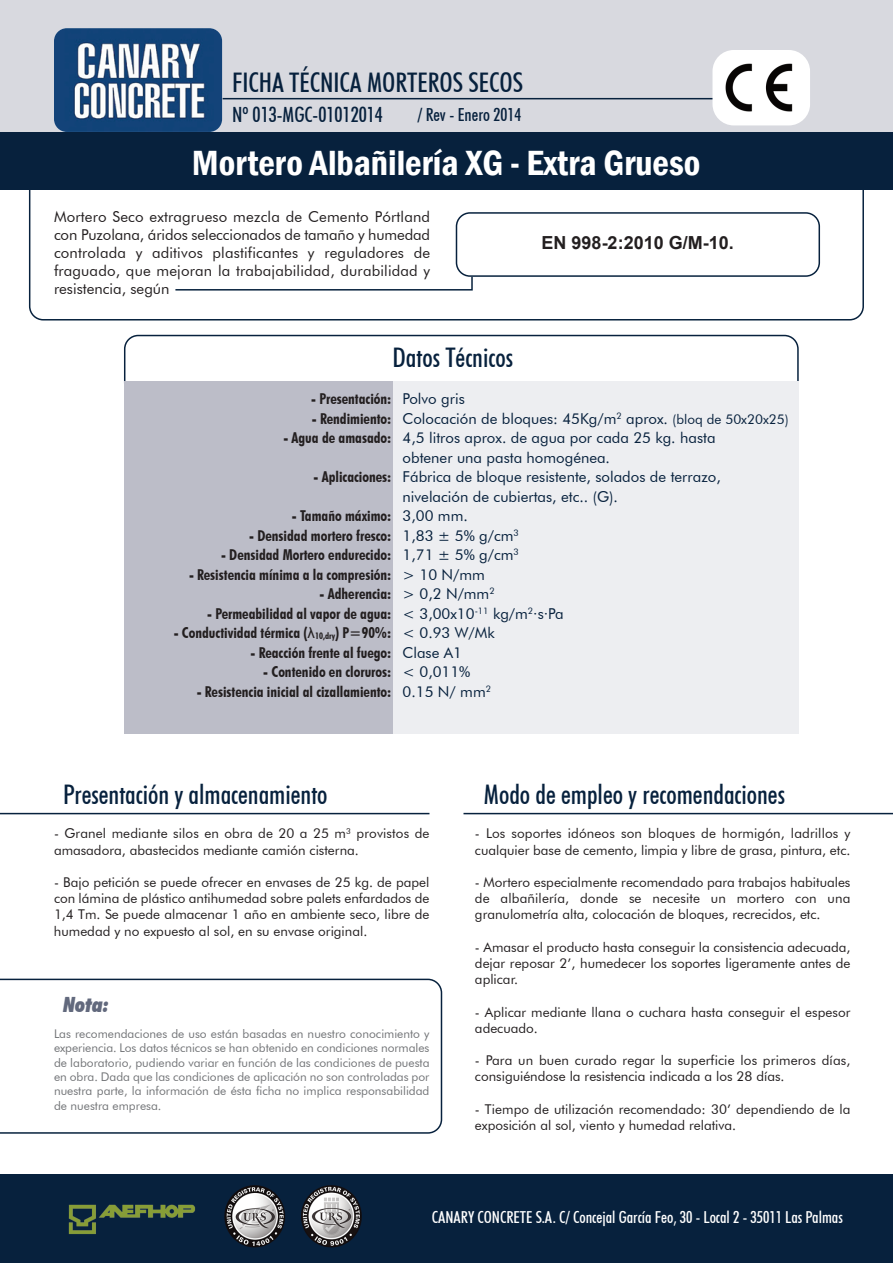
<style>
.page{position:relative;width:893px;height:1263px;background:#fff}
.page>*{position:absolute;margin:0;border:0;box-sizing:border-box;transform-origin:0 0}
.t1{font:600 condensed 36px "Franklin Gothic";color:#fff}
.t2{font:500 condensed 27px "Futura BT";color:#07213d}
.t3{font:500 condensed 21px "Futura BT";color:#07213d}
.t4{font:italic 900 condensed 21px "Futura BT";color:#62697d}
.t5{font:700 18px "Arial";color:#231f20}
.t6{font:500 condensed 18px "Futura BT";color:#07213d}
.t7{font:500 condensed 16.5px "Futura BT";color:#fff}
.t8{font:700 condensed 15px "Futura BT";color:#231f20}
.t9{font:15px/19.5px "Futura BT";color:#07213d}
.t10{font:15px/18px "Futura BT";letter-spacing:.01em;color:#231f20;text-align:justify}
.t11{font:13.5px/16.2px "Futura BT";color:#231f20}
.t12{font:12px/14.4px "Futura BT";color:#727477;text-align:justify}
.s1{font-family:"Arial";font-weight:400;font-stretch:normal}
.s2{font-size:9px}
.s3{font-size:13.5px}
</style>
<div class="page">
<svg style="left:124px;top:335px;width:675px;height:46px"></svg>
<div style="left:124px;top:381px;width:273px;height:352px;background:#bcbdc8"></div>
<div style="left:393px;top:381px;width:406px;height:352px;background:#edeef1"></div>
<svg style="left:0;top:979px;width:442px;height:155px"></svg>
<svg style="left:29px;top:190px;width:835px;height:130px"></svg>
<div style="left:0;top:130px;width:892px;height:60px;background:#07213d"></div>
<div style="left:0;top:0;width:893px;height:132px;background:#d8d9df"></div>
<img style="left:54px;top:28px;width:168px;height:104px;border-radius:13px">
<hr style="left:223px;top:98px;width:563px;height:1px;background:#07213d">
<div style="left:712px;top:50px;width:98px;height:75px;background:#fff;border-radius:21px"></div>
<img style="left:725px;top:63px;width:68px;height:49px">
<hr style="left:0;top:813px;width:429px;height:1px;background:#07213d">
<hr style="left:463px;top:813px;width:430px;height:1px;background:#07213d">
<svg style="left:174px;top:212px;width:646px;height:79px"></svg>
<div style="left:0;top:1174px;width:893px;height:89px;background:#07213d"></div>
<img style="left:68px;top:1185px;width:294px;height:63px">
<h2 class="t2" style="left:232px;top:66px;width:292px">FICHA TÉCNICA MORTEROS SECOS</h2>
<h3 class="t3" style="left:232px;top:102px;width:152px">Nº 013-MGC-01012014</h3>
<h3 class="t6" style="left:417px;top:104px;width:105px">/ Rev - Enero 2014</h3>
<h1 class="t1" style="left:192px;top:142px;width:510px">Mortero Albañilería XG - Extra Grueso</h1>
<p class="t10" style="left:54px;top:207px;width:378px">Mortero Seco extragrueso mezcla de Cemento Pórtland con Puzolana, áridos seleccionados de tamaño y humedad controlada y aditivos plastificantes y reguladores de fraguado, que mejoran la trabajabilidad, durabilidad y resistencia, según</p>
<h2 class="t2" style="left:393px;top:341px;width:122px">Datos Técnicos</h2>
<h3 class="t5" style="left:542px;top:233px;width:194px">EN 998-2:2010 G/M-10.</h3>
<p class="t8" style="left:311px;top:390px;width:82px">- Presentación:</p>
<p class="t8" style="left:312px;top:409px;width:81px">- Rendimiento:</p>
<p class="t8" style="left:283px;top:429px;width:110px">- Agua de amasado:</p>
<p class="t8" style="left:314px;top:468px;width:79px">- Aplicaciones:</p>
<p class="t8" style="left:292px;top:507px;width:101px">- Tamaño máximo:</p>
<p class="t8" style="left:249px;top:526px;width:144px">- Densidad mortero fresco:</p>
<p class="t8" style="left:221px;top:546px;width:172px">- Densidad Mortero endurecido:</p>
<p class="t8" style="left:189px;top:565px;width:204px">- Resistencia mínima a la compresión:</p>
<p class="t8" style="left:320px;top:585px;width:73px">- Adherencia:</p>
<p class="t8" style="left:207px;top:604px;width:186px">- Permeabilidad al vapor de agua:</p>
<p class="t8" style="left:174px;top:624px;width:219px">- Conductividad térmica (<span class="s1">λ</span><span class="s2">10,dry</span>) P=90%:</p>
<p class="t8" style="left:251px;top:643px;width:142px">- Reacción frente al fuego:</p>
<p class="t8" style="left:263px;top:663px;width:130px">- Contenido en cloruros:</p>
<p class="t8" style="left:197px;top:682px;width:196px">- Resistencia inicial al cizallamiento:</p>
<p class="t9" style="left:403px;top:389px;width:388px">Polvo gris<br>Colocación de bloques: 45Kg/m<sup>2</sup> aprox. <span class="s3">(bloq de 50x20x25)<br></span>4,5 litros aprox. de agua por cada 25 kg. hasta<br>obtener una pasta homogénea.<br>Fábrica de bloque resistente, solados de terrazo, nivelación de cubiertas, etc.. (G).<br>3,00 mm.<br>1,83 ± 5% g/cm<sup>3<br></sup>1,71 ± 5% g/cm<sup>3<br></sup>&gt; 10 N/mm<br>&gt; 0,2 N/mm<sup>2<br></sup>&lt; 3,00x10<sup>-11</sup> kg/m<sup>2</sup>·s·Pa<br>&lt; 0.93 W/Mk<br>Clase A1<br>&lt; 0,011%<br>0.15 N/ mm<sup>2</sup></p>
<h2 class="t2" style="left:63px;top:778px;width:266px">Presentación y almacenamiento</h2>
<p class="t11" style="left:54px;top:825px;width:377px">- Granel mediante silos en obra de 20 a 25 m<sup>3</sup> provistos de amasadora, abastecidos mediante camión cisterna.</p>
<p class="t11" style="left:54px;top:874px;width:377px;text-align:justify">- Bajo petición se puede ofrecer en envases de 25 kg. de papel con lámina de plástico antihumedad sobre palets enfardados de 1,4 Tm. Se puede almacenar 1 año en ambiente seco, libre de humedad y no expuesto al sol, en su envase original.</p>
<h3 class="t4" style="left:63px;top:991px;width:48px">Nota:</h3>
<p class="t12" style="left:54px;top:1026px;width:377px">Las recomendaciones de uso están basadas en nuestro conocimiento y experiencia. Los datos técnicos se han obtenido en condiciones normales de laboratorio, pudiendo variar en función de las condiciones de puesta en obra. Dada que las condiciones de aplicación no son controladas por nuestra parte, la información de ésta ficha no implica responsabilidad de nuestra empresa.</p>
<h2 class="t2" style="left:484px;top:778px;width:303px">Modo de empleo y recomendaciones</h2>
<p class="t11" style="left:475px;top:825px;width:377px">- Los soportes idóneos son bloques de hormigón, ladrillos y cualquier base de cemento, limpia y libre de grasa, pintura, etc.</p>
<p class="t11" style="left:475px;top:874px;width:377px;text-align:justify">- Mortero especialmente recomendado para trabajos habituales de albañilería, donde se necesite un mortero con una granulometría alta, colocación de bloques, recrecidos, etc.</p>
<p class="t11" style="left:475px;top:939px;width:377px;text-align:justify">- Amasar el producto hasta conseguir la consistencia adecuada, dejar reposar 2’, humedecer los soportes ligeramente antes de aplicar.</p>
<p class="t11" style="left:475px;top:1004px;width:377px">- Aplicar mediante llana o cuchara hasta conseguir el espesor adecuado.</p>
<p class="t11" style="left:475px;top:1052px;width:377px">- Para un buen curado regar la superficie los primeros días, consiguiéndose la resistencia indicada a los 28 días.</p>
<p class="t11" style="left:475px;top:1101px;width:377px">- Tiempo de utilización recomendado: 30’ dependiendo de la exposición al sol, viento y humedad relativa.</p>
<p class="t7" style="left:432px;top:1207px;width:413px">CANARY CONCRETE S.A. C/ Concejal García Feo, 30 - Local 2 - 35011 Las Palmas</p>
</div>
